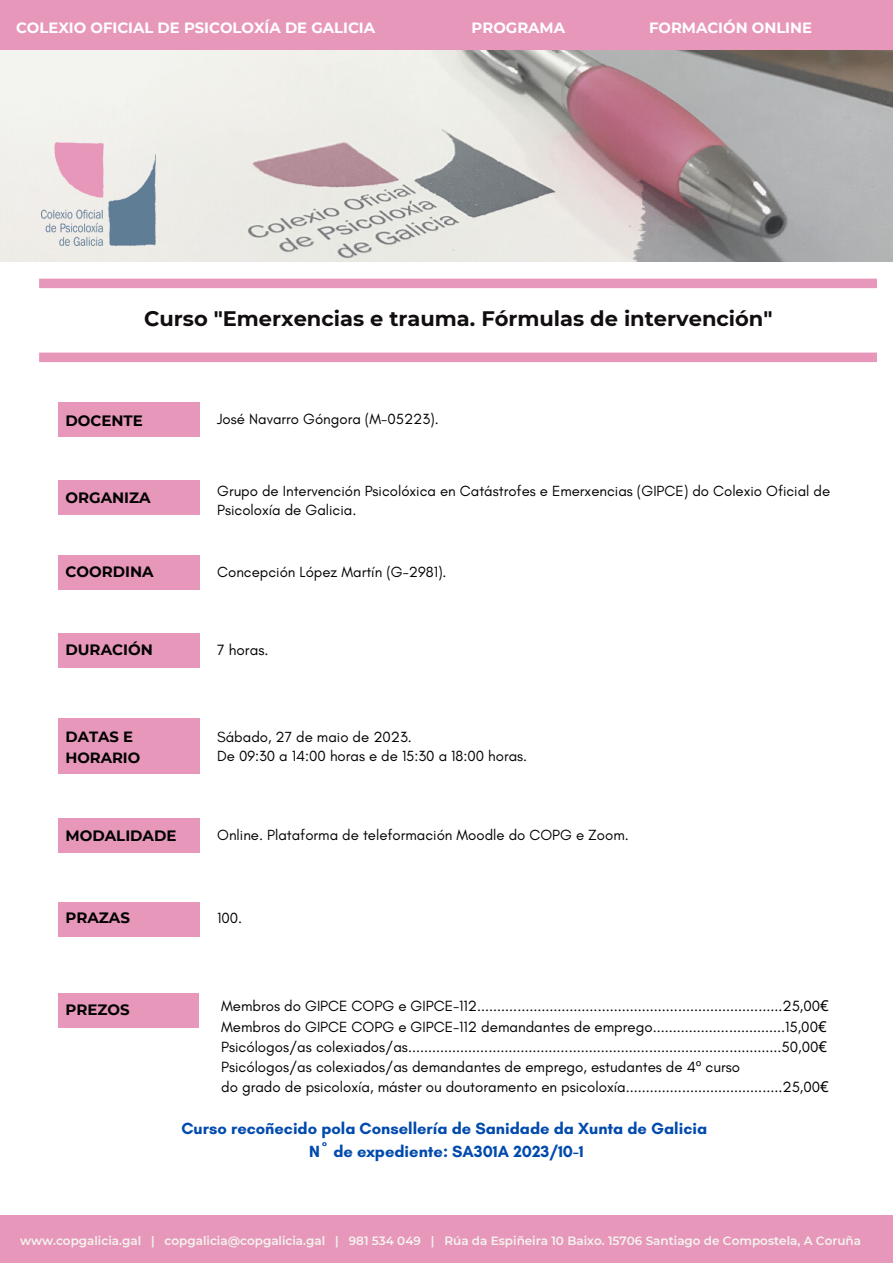
<style>
.page{position:relative;width:893px;height:1264px;background:#fff}
.page>*{position:absolute;margin:0;border:0;box-sizing:border-box;transform-origin:0 0}
.t1{font:700 21px "Montserrat";color:#120e10}
.t2{font:700 16.5px/22.5px "Glacial Indifference";color:#004aad;text-align:center}
.t3{font:15.3px "Glacial Indifference";color:#000}
.t4{font:15px/20.2px "Glacial Indifference";color:#000}
.t5{font:700 15px "Montserrat";color:#000}
.t6{font:700 14.85px "Montserrat";color:#fff}
.t7{font:700 14.85px/21.3px "Montserrat";color:#000}
.t8{font:600 12px "Montserrat";color:#f4f5ef}
.s1{font-family:"Noto Sans"}
</style>
<div class="page">
<img style="left:0;top:50px;width:892px;height:212px">
<svg style="left:39px;top:352px;width:838px;height:10px;background:#e89dbd"></svg>
<svg style="left:39px;top:278px;width:838px;height:10px;background:#e89ebe"></svg>
<div style="left:0;top:0;width:892px;height:50px;background:#e798ba"></div>
<div style="left:59px;top:402px;width:140px;height:35px;background:#e798ba"></div>
<div style="left:58px;top:718px;width:142px;height:56px;background:#e798ba"></div>
<div style="left:0;top:1215px;width:892px;height:47px;background:#e798ba"></div>
<img style="left:41px;top:142px;width:115px;height:104px">
<div style="left:59px;top:480px;width:140px;height:35px;background:#e798ba"></div>
<div style="left:59px;top:633px;width:140px;height:34px;background:#e798ba"></div>
<div style="left:59px;top:902px;width:140px;height:35px;background:#e798ba"></div>
<div style="left:58px;top:993px;width:140px;height:34px;background:#e798ba"></div>
<div style="left:59px;top:555px;width:140px;height:34px;background:#e798ba"></div>
<div style="left:59px;top:818px;width:140px;height:34px;background:#e798ba"></div>
<p class="t6" style="left:16px;top:18px;width:360px">COLEXIO OFICIAL DE PSICOLOXÍA DE GALICIA</p>
<p class="t6" style="left:471px;top:18px;width:95px">PROGRAMA</p>
<p class="t6" style="left:649px;top:18px;width:164px">FORMACIÓN ONLINE</p>
<h1 class="t1" style="left:144px;top:305px;width:630px">Curso "Emerxencias e trauma. Fórmulas de intervención"</h1>
<p class="t5" style="left:65px;top:412px;width:79px">DOCENTE</p>
<p class="t4" style="left:217px;top:409px;width:223px">José Navarro Góngora (M-05223).</p>
<p class="t5" style="left:65px;top:488px;width:87px">ORGANIZA</p>
<p class="t5" style="left:65px;top:562px;width:90px">COORDINA</p>
<p class="t5" style="left:65px;top:640px;width:89px">DURACIÓN</p>
<p class="t4" style="left:217px;top:481px;width:614px;line-height:18.8px">Grupo de Intervención Psicolóxica en Catástrofes e Emerxencias (GIPCE) do Colexio Oficial de<br>Psicoloxía de Galicia.</p>
<p class="t4" style="left:217px;top:562px;width:231px">Concepción López Martín (G-2981).</p>
<p class="t3" style="left:217px;top:640px;width:53px">7 horas.</p>
<p class="t7" style="left:65px;top:725px;width:76px">DATAS E<br>HORARIO</p>
<p class="t4" style="left:217px;top:727px;width:311px;line-height:18.8px">Sábado, 27 de maio de 2023.<br>De 09:30 a 14:00 horas e de 15:30 a 18:00 horas.</p>
<p class="t5" style="left:65px;top:826px;width:113px">MODALIDADE</p>
<p class="t4" style="left:217px;top:824px;width:413px">Online. Plataforma de teleformación Moodle do COPG e Zoom.</p>
<p class="t5" style="left:65px;top:908px;width:66px">PRAZAS</p>
<p class="t4" style="left:217px;top:907px;width:27px">100.</p>
<p class="t5" style="left:65px;top:1000px;width:66px">PREZOS</p>
<p class="t4" style="left:221px;top:995px;width:609px">Membros do GIPCE COPG e GIPCE-112............................................................................25,00<span class="s1">€ </span>Membros do GIPCE COPG e GIPCE-112 demandantes de emprego.................................15,00<span class="s1">€ </span>Psicólogos/as colexiados/as.............................................................................................50,00<span class="s1">€ </span>Psicólogos/as colexiados/as demandantes de emprego, estudantes de 4<span class="s1">º</span> curso<br>do grado de psicoloxía, máster ou doutoramento en psicoloxía.......................................25,00<span class="s1">€</span></p>
<p class="t2" style="left:181px;top:1116px;width:527px">Curso recoñecido pola Consellería de Sanidade da Xunta de Galicia<br>Nº de expediente: SA301A 2023/10-1</p>
<p class="t8" style="left:20px;top:1232px;width:842px">www.copgalicia.gal | copgalicia@copgalicia.gal | 981 534 049 | Rúa da Espiñeira 10 Baixo. 15706 Santiago de Compostela, A Coruña</p>
</div>
